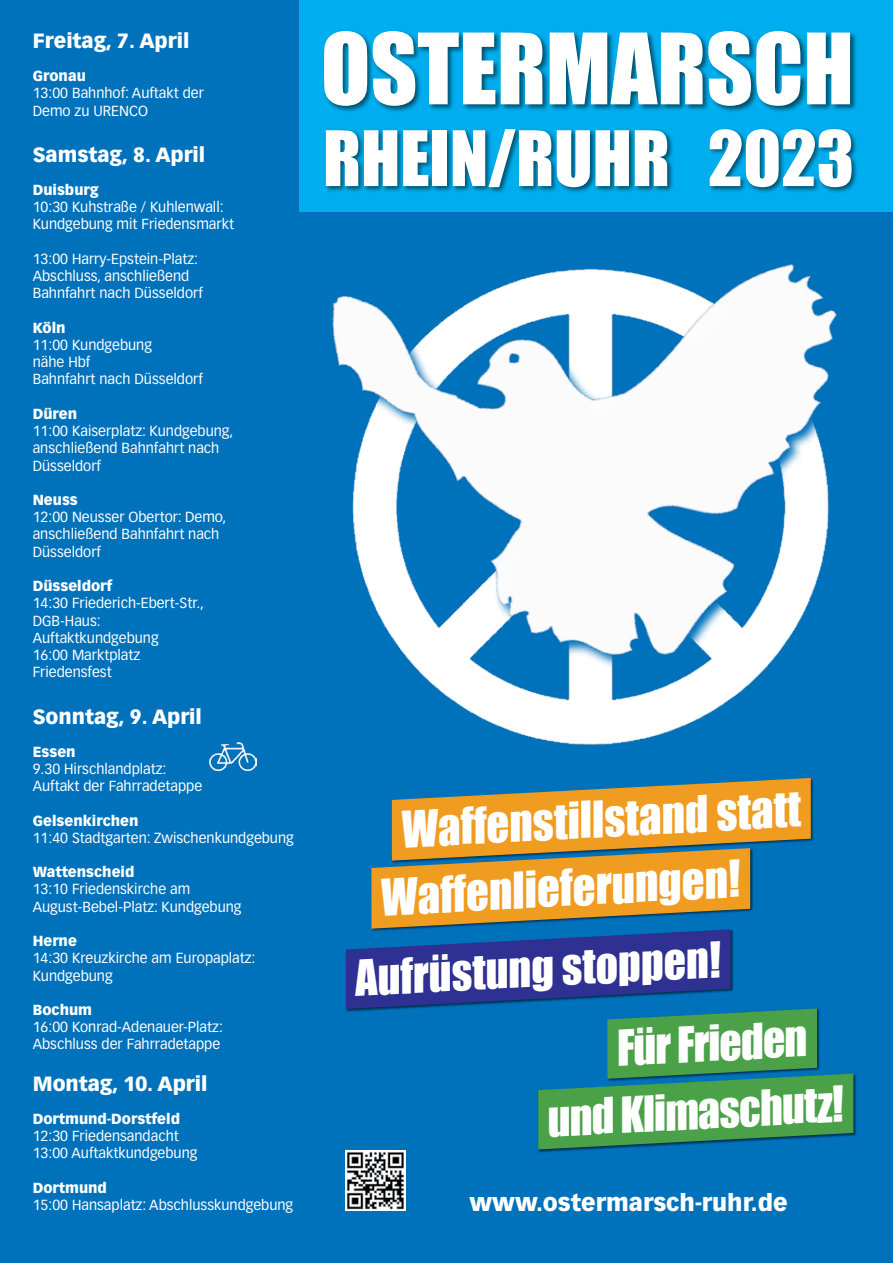
<style>
.page{position:relative;width:893px;height:1263px;background:#0072bc}
.page>*{position:absolute;margin:0;border:0;box-sizing:border-box;transform-origin:0 0}
.t1{font:90.75px "Impact";color:#fff}
.t2{font:70.65px "Impact";color:#fff}
.t3{font:46.5px/66.9px "Impact";color:#fff;scale:.96 1}
.t4{font:45.45px/66.9px "Impact";color:#fff;scale:.96 1}
.t5{font:900 23.25px "Vectora LT Std";color:#fff}
.t6{font:900 20.25px "Vectora LT Std";color:#fff}
.t7{font:14.4px/17.2px "Vectora LT Std";color:#fff}
.t8{font:900 14.4px "Vectora LT Std";color:#fff}
</style>
<div class="page">
<div style="left:300px;top:0;width:593px;height:212px;background:#00aeef"></div>
<img style="left:299px;top:121px;width:538px;height:624px">
<div style="left:538px;top:1073px;width:319px;height:80px;background:#000;opacity:.55"></div>
<svg style="left:346px;top:778px;width:507px;height:371px"></svg>
<div style="left:322px;top:29px;width:536px;height:84px;background:#000;opacity:.55"></div>
<div style="left:325px;top:127px;width:350px;height:67px;background:#000;opacity:.55"></div>
<div style="left:708px;top:127px;width:151px;height:67px;background:#000;opacity:.55"></div>
<img style="left:210px;top:742px;width:47px;height:29px">
<img style="left:346px;top:1151px;width:60px;height:59px">
<h3 class="t6" style="left:33px;top:28px;width:158px">Freitag, 7. April</h3>
<p class="t8" style="left:33px;top:67px;width:55px">Gronau</p>
<p class="t7" style="left:33px;top:85px;width:173px">13:00 Bahnhof: Auftakt der<br>Demo zu URENCO</p>
<h3 class="t6" style="left:33px;top:142px;width:174px">Samstag, 8. April</h3>
<p class="t8" style="left:33px;top:181px;width:67px">Duisburg</p>
<p class="t7" style="left:33px;top:199px;width:203px">10:30 Kuhstraße / Kuhlenwall:<br>Kundgebung mit Friedensmarkt</p>
<p class="t7" style="left:33px;top:250px;width:172px">13:00 Harry-Epstein-Platz:<br>Abschluss, anschließend<br>Bahnfahrt nach Düsseldorf</p>
<p class="t8" style="left:33px;top:319px;width:34px">Köln</p>
<p class="t7" style="left:33px;top:336px;width:172px">11:00 Kundgebung<br>nähe Hbf<br>Bahnfahrt nach Düsseldorf</p>
<p class="t8" style="left:33px;top:405px;width:46px">Düren</p>
<p class="t7" style="left:33px;top:422px;width:202px">11:00 Kaiserplatz: Kundgebung, anschließend Bahnfahrt nach<br>Düsseldorf</p>
<p class="t8" style="left:33px;top:491px;width:47px">Neuss</p>
<p class="t7" style="left:33px;top:509px;width:195px">12:00 Neusser Obertor: Demo, anschließend Bahnfahrt nach<br>Düsseldorf</p>
<p class="t8" style="left:33px;top:577px;width:81px">Düsseldorf</p>
<p class="t7" style="left:33px;top:595px;width:173px">14:30 Friederich-Ebert-Str.,<br>DGB-Haus:<br>Auftaktkundgebung<br>16:00 Marktplatz<br>Friedensfest</p>
<h3 class="t6" style="left:33px;top:704px;width:171px">Sonntag, 9. April</h3>
<p class="t8" style="left:33px;top:742px;width:44px">Essen</p>
<p class="t7" style="left:33px;top:760px;width:171px">9.30 Hirschlandplatz:<br>Auftakt der Fahrradetappe</p>
<p class="t8" style="left:33px;top:811px;width:107px">Gelsenkirchen</p>
<p class="t7" style="left:33px;top:829px;width:263px">11:40 Stadtgarten: Zwischenkundgebung</p>
<p class="t8" style="left:33px;top:863px;width:103px">Wattenscheid</p>
<p class="t7" style="left:33px;top:881px;width:210px">13:10 Friedenskirche am<br>August-Bebel-Platz: Kundgebung</p>
<p class="t8" style="left:33px;top:932px;width:46px">Herne</p>
<p class="t7" style="left:33px;top:950px;width:224px">14:30 Kreuzkirche am Europaplatz:<br>Kundgebung</p>
<p class="t8" style="left:33px;top:1001px;width:61px">Bochum</p>
<p class="t7" style="left:33px;top:1018px;width:192px">16:00 Konrad-Adenauer-Platz:<br>Abschluss der Fahrradetappe</p>
<h3 class="t6" style="left:33px;top:1071px;width:176px">Montag, 10. April</h3>
<p class="t8" style="left:33px;top:1110px;width:149px">Dortmund-Dorstfeld</p>
<p class="t7" style="left:33px;top:1127px;width:166px">12:30 Friedensandacht<br>13:00 Auftaktkundgebung</p>
<p class="t8" style="left:33px;top:1179px;width:76px">Dortmund</p>
<p class="t7" style="left:33px;top:1196px;width:262px">15:00 Hansaplatz: Abschlusskundgebung</p>
<h1 class="t1" style="left:321px;top:-2px;width:534px">OSTERMARSCH</h1>
<h2 class="t2" style="left:323px;top:104px;width:533px">RHEIN/RUHR 2023</h2>
<h3 class="t3" style="left:375px;top:796px;width:443px;text-indent:24px;rotate:-3deg">Waffenstillstand statt<br>Waffenlieferungen!</h3>
<h3 class="t4" style="left:353px;top:944px;width:382px;rotate:-3deg">Aufrüstung stoppen!</h3>
<h3 class="t4" style="left:542px;top:1017px;width:310px;text-indent:73px;rotate:-3deg">Für Frieden und Klimaschutz!</h3>
<h3 class="t5" style="left:469px;top:1188px;width:320px">www.ostermarsch-ruhr.de</h3>
</div>
